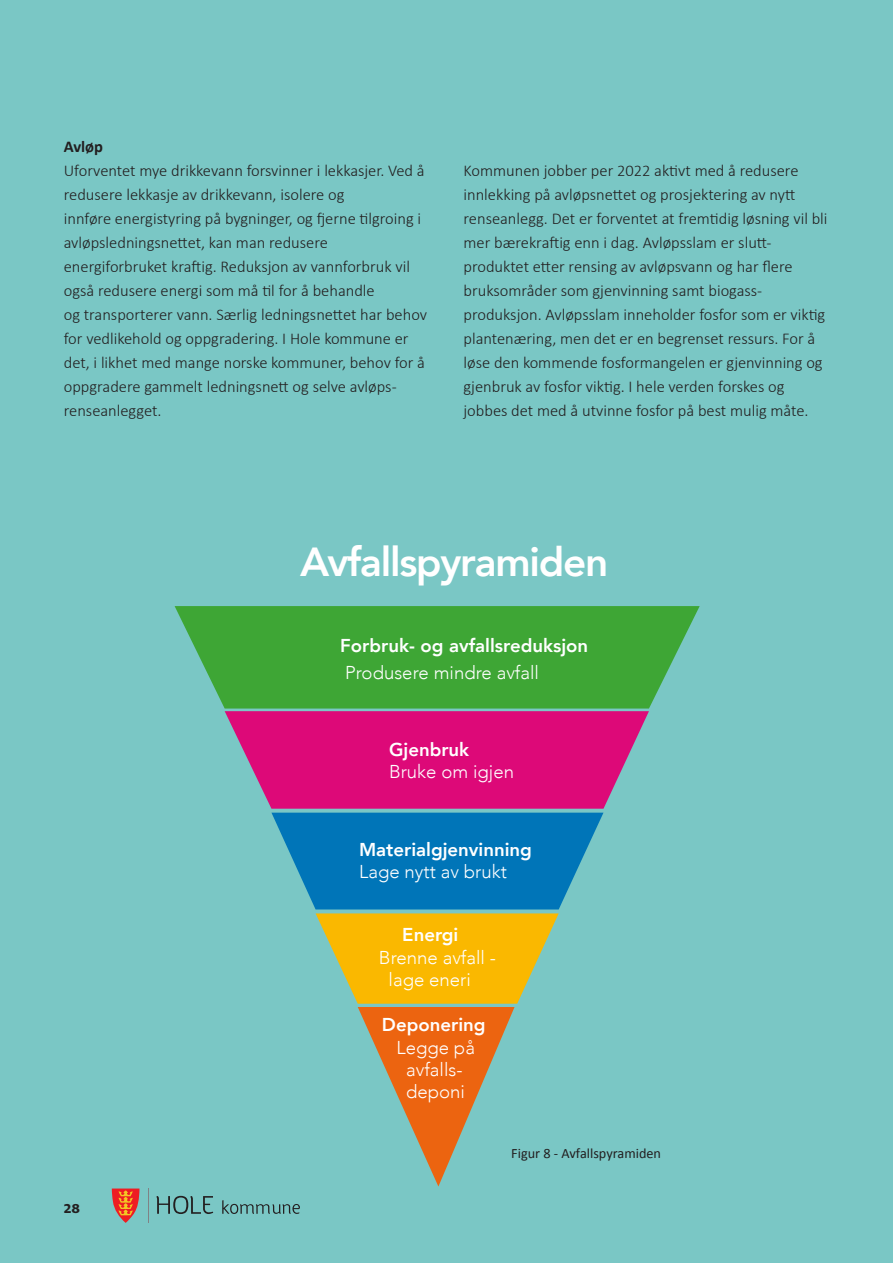
<style>
.page{position:relative;width:893px;height:1263px;background:#7ac7c5}
.page>*{position:absolute;margin:0;border:0;box-sizing:border-box;transform-origin:0 0}
.t1{font:800 40.5px "Avenir";letter-spacing:-.03em;color:#fff}
.t2{font:300 18.6px "Avenir";color:#fff}
.t3{font:800 18.6px/22.4px "Avenir";color:#fff;text-align:center}
.Brødtekst_innrykk{font:300 16.5px/24px "Calibri";color:#231f20}
.Brødtekst_innrykk-2{font:700 16.5px "Calibri";color:#231f20}
.Bilde-_og_figurbeskr{font:14.25px "Calibri";color:#231f20}
.t4{font:600 13.5px "Petala Pro";color:#231f20}
.s1{font-weight:300}
</style>
<div class="page">
<svg style="left:225px;top:711px;width:424px;height:475px"></svg>
<svg style="left:175px;top:606px;width:525px;height:102px;background:#43a942"></svg>
<svg style="left:112px;top:1188px;width:28px;height:35px"></svg>
<svg style="left:156px;top:1196px;width:57px;height:18px"></svg>
<svg style="left:222px;top:1200px;width:78px;height:14px"></svg>
<hr style="left:148px;top:1188px;width:1px;height:35px;background:#808285">
<p class="Brødtekst_innrykk-2" style="left:64px;top:134px;width:41px">Avløp</p>
<p class="Brødtekst_innrykk" style="left:64px;top:158px;width:362px">Uforventet mye drikkevann forsvinner i lekkasjer. Ved å redusere lekkasje av drikkevann, isolere og</p>
<p class="Brødtekst_innrykk" style="left:64px;top:206px;width:359px">innføre energistyring på bygninger, og fjerne tilgroing i avløpsledningsnettet, kan man redusere</p>
<p class="Brødtekst_innrykk" style="left:64px;top:254px;width:348px">energiforbruket kraftig. Reduksjon av vannforbruk vil også redusere energi som må til for å behandle</p>
<p class="Brødtekst_innrykk" style="left:64px;top:302px;width:365px">og transporterer vann. Særlig ledningsnettet har behov for vedlikehold og oppgradering. I Hole kommune er det, i likhet med mange norske kommuner, behov for å oppgradere gammelt ledningsnett og selve avløps-</p>
<p class="Brødtekst_innrykk" style="left:64px;top:398px;width:99px">renseanlegget.</p>
<p class="Brødtekst_innrykk" style="left:463px;top:158px;width:337px">Kommunen jobber per 2022 aktivt med å redusere</p>
<p class="Brødtekst_innrykk" style="left:463px;top:182px;width:333px">innlekking på avløpsnettet og prosjektering av nytt</p>
<p class="Brødtekst_innrykk" style="left:463px;top:206px;width:366px">renseanlegg. Det er forventet at fremtidig løsning vil bli mer bærekraftig enn i dag. Avløpsslam er slutt-</p>
<p class="Brødtekst_innrykk" style="left:463px;top:254px;width:331px">produktet etter rensing av avløpsvann og har flere bruksområder som gjenvinning samt biogass-</p>
<p class="Brødtekst_innrykk" style="left:463px;top:302px;width:363px">produksjon. Avløpsslam inneholder fosfor som er viktig plantenæring, men det er en begrenset ressurs. For å løse den kommende fosformangelen er gjenvinning og gjenbruk av fosfor viktig. I hele verden forskes og</p>
<p class="Brødtekst_innrykk" style="left:463px;top:398px;width:347px">jobbes det med å utvinne fosfor på best mulig måte.</p>
<p class="t1" style="left:300px;top:530px;width:310px">Avfallspyramiden</p>
<p class="t3" style="left:340px;top:634px;width:249px">Forbruk- og avfallsreduksjon</p>
<p class="t2" style="left:345px;top:662px;width:195px">Produsere mindre avfall</p>
<p class="t3" style="left:389px;top:738px;width:82px">Gjenbruk</p>
<p class="t2" style="left:389px;top:760px;width:127px">Bruke om igjen</p>
<p class="t3" style="left:359px;top:838px;width:174px">Materialgjenvinning</p>
<p class="t2" style="left:359px;top:861px;width:149px">Lage nytt av brukt</p>
<p class="t3" style="left:402px;top:924px;width:58px">Energi</p>
<p class="t2" style="left:379px;top:946px;width:119px">Brenne avfall -</p>
<p class="t2" style="left:389px;top:968px;width:84px">lage eneri</p>
<p class="t4" style="left:64px;top:1199px;width:18px">28</p>
<p class="t3" style="left:382px;top:1013px;width:105px">Deponering<br><span class="s1">Legge på</span></p>
<p class="t2" style="left:406px;top:1058px;width:58px">avfalls-</p>
<p class="t2" style="left:406px;top:1081px;width:60px">deponi</p>
<p class="Bilde-_og_figurbeskr" style="left:511px;top:1143px;width:151px">Figur 8 - Avfallspyramiden</p>
</div>
